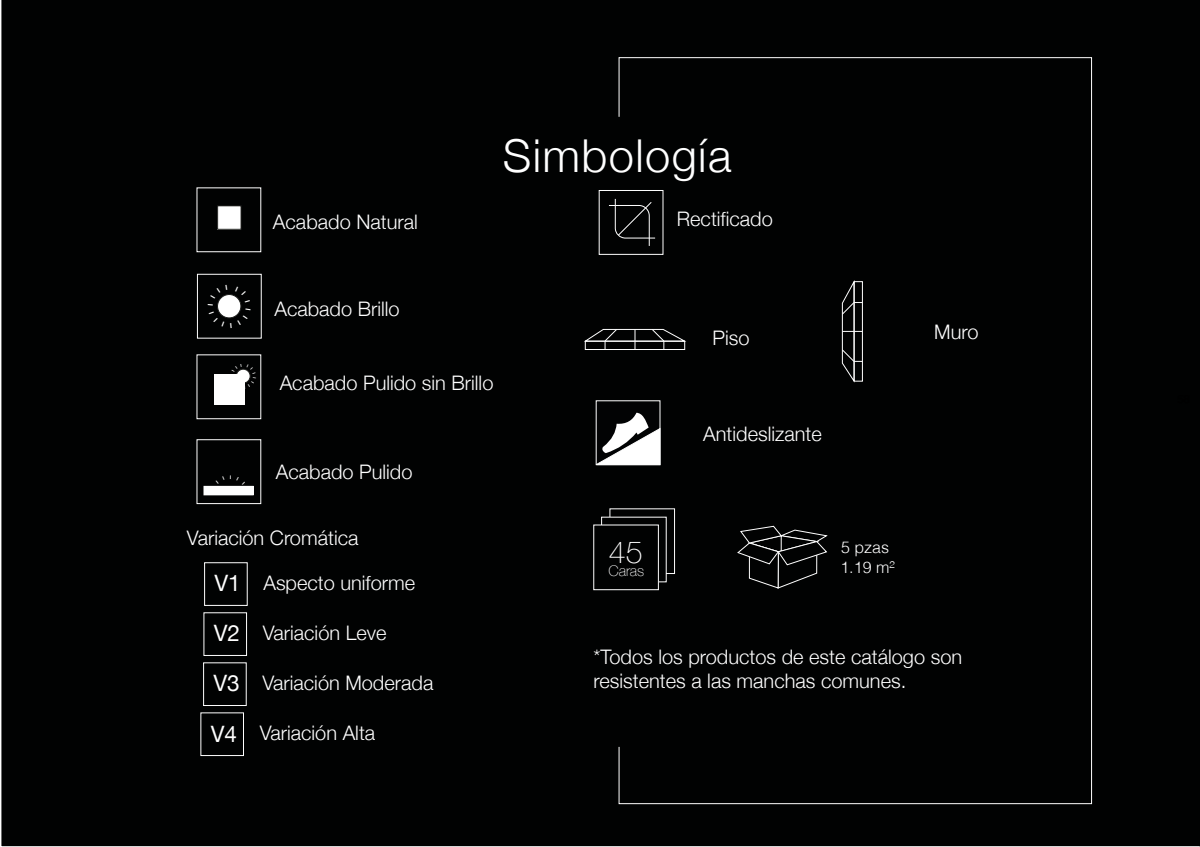
<style>
.page{position:relative;width:1200px;height:847px;background:#fff}
.page>*{position:absolute;margin:0;border:0;box-sizing:border-box;transform-origin:0 0}
.t1{font:300 45.31px "Helvetica Neue";letter-spacing:.03em;color:#fff}
.t2{font:100 30.56px "Helvetica Neue";color:#fff}
.t3{font:300 20px/24px "Helvetica Neue";color:#fff}
.t4{font:300 16.06px/20.2px "Helvetica";color:#fff}
.t5{font:100 14.69px "Helvetica Neue";letter-spacing:-.005em;color:#fff}
.s1{font-weight:400;font-size:22.56px}
</style>
<div class="page">
<div style="left:1px;top:0;width:1199px;height:846px;background:#010202"></div>
<div style="left:618px;top:57px;width:474px;height:746px;background:#010202"></div>
<div style="left:197px;top:188px;width:64px;height:63px;background:#010202"></div>
<div style="left:218px;top:206px;width:23px;height:23px;background:#fff"></div>
<div style="left:217px;top:205px;width:24px;height:24px;border:1px solid #1d1e1c"></div>
<div style="left:197px;top:274px;width:64px;height:64px;background:#010202"></div>
<div style="left:197px;top:274px;width:65px;height:64px;border:1px solid #fff"></div>
<div style="left:197px;top:354px;width:64px;height:64px;background:#010202"></div>
<div style="left:214px;top:374px;width:31px;height:31px;background:#fff"></div>
<div style="left:197px;top:439px;width:64px;height:64px;background:#010202"></div>
<div style="left:204px;top:486px;width:49px;height:8px;background:#fff"></div>
<div style="left:204px;top:486px;width:49px;height:9px;border:1px solid #fff"></div>
<div style="left:599px;top:190px;width:64px;height:64px;background:#010202"></div>
<svg style="left:608px;top:198px;width:48px;height:48px"></svg>
<svg style="left:583px;top:328px;width:102px;height:21px;background:#272828"></svg>
<div style="left:854px;top:281px;width:9px;height:100px;border:1px solid #fff"></div>
<svg style="left:841px;top:281px;width:21px;height:102px;background:#292929"></svg>
<div style="left:610px;top:508px;width:65px;height:65px;background:#010202"></div>
<div style="left:610px;top:508px;width:65px;height:65px;border:1px solid #fff"></div>
<div style="left:602px;top:517px;width:64px;height:64px;background:#010202"></div>
<div style="left:594px;top:524px;width:64px;height:65px;background:#010202"></div>
<svg style="left:737px;top:525px;width:91px;height:63px;background:#1a1b1b"></svg>
<div style="left:596px;top:400px;width:64px;height:64px;background:#020304"></div>
<svg style="left:596px;top:412px;width:65px;height:53px"></svg>
<div style="left:205px;top:562px;width:42px;height:43px;background:#010202"></div>
<div style="left:204px;top:562px;width:44px;height:43px;border:1px solid #fff"></div>
<div style="left:204px;top:612px;width:43px;height:43px;background:#010202"></div>
<div style="left:204px;top:662px;width:42px;height:43px;background:#010202"></div>
<div style="left:201px;top:712px;width:43px;height:43px;background:#010202"></div>
<svg style="left:217px;top:294px;width:24px;height:25px"></svg>
<svg style="left:236px;top:369px;width:15px;height:14px"></svg>
<p class="t3" style="left:273px;top:208px;width:146px">Acabado Natural</p>
<h1 class="t1" style="left:503px;top:119px;width:230px">Simbología</h1>
<p class="t3" style="left:677px;top:205px;width:97px">Rectificado</p>
<p class="t3" style="left:274px;top:295px;width:127px">Acabado Brillo</p>
<p class="t3" style="left:280px;top:369px;width:215px">Acabado Pulido sin Brillo</p>
<p class="t3" style="left:276px;top:458px;width:138px">Acabado Pulido</p>
<p class="t3" style="left:187px;top:524px;width:173px">Variación Cromática</p>
<p class="t3" style="left:215px;top:568px;width:202px"><span class="s1">V1</span> Aspecto uniforme</p>
<p class="t3" style="left:214px;top:618px;width:174px"><span class="s1">V2</span> Variación Leve</p>
<p class="t3" style="left:214px;top:668px;width:221px"><span class="s1">V3</span> Variación Moderada</p>
<p class="t3" style="left:211px;top:718px;width:166px"><span class="s1">V4</span> Variación Alta</p>
<p class="t3" style="left:712px;top:324px;width:39px">Piso</p>
<p class="t3" style="left:934px;top:318px;width:46px">Muro</p>
<p class="t3" style="left:703px;top:420px;width:120px">Antideslizante</p>
<h2 class="t2" style="left:609px;top:528px;width:36px">45</h2>
<p class="t4" style="left:840px;top:535px;width:56px">5 pzas<br>1.19 m²</p>
<p class="t5" style="left:609px;top:559px;width:37px">Caras</p>
<p class="t3" style="left:594px;top:642px;width:370px">*Todos los productos de este catálogo son resistentes a las manchas comunes.</p>
</div>
